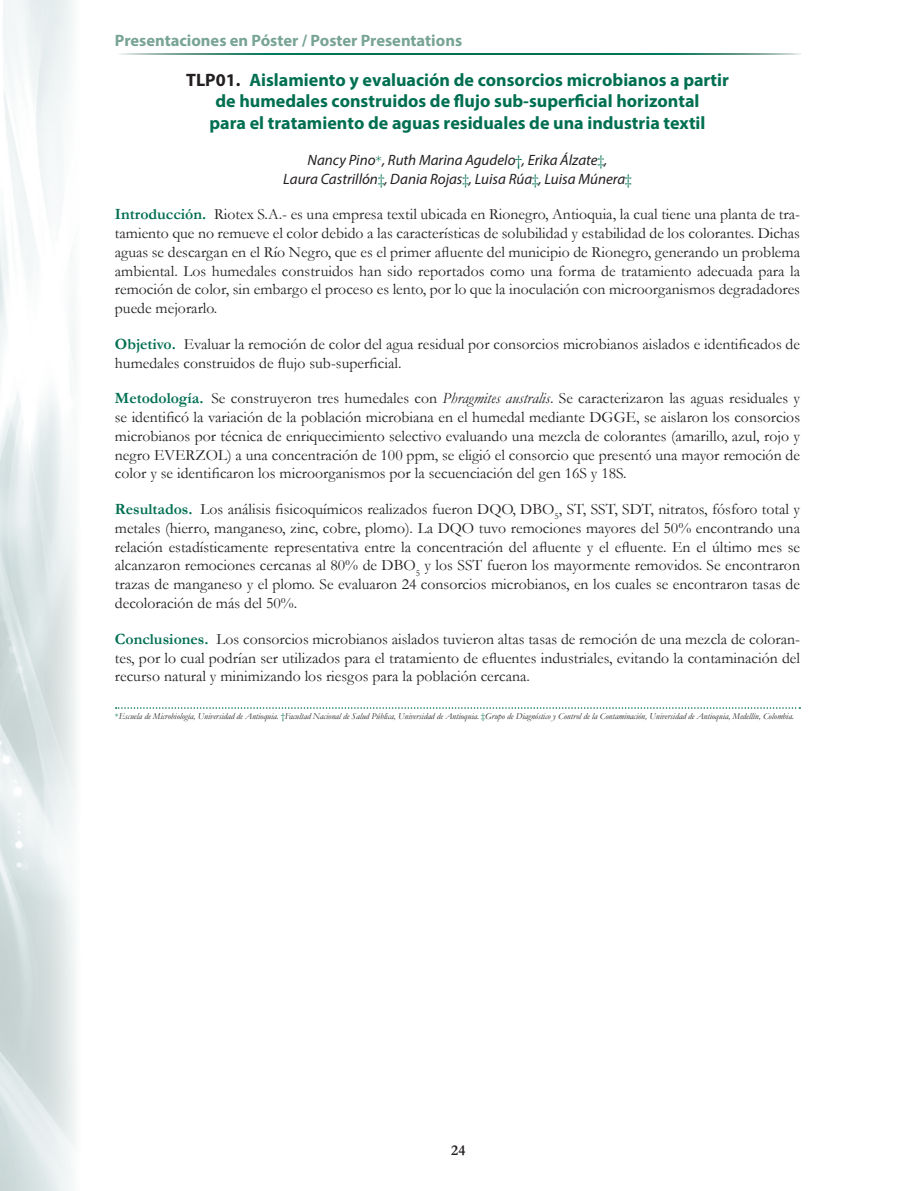
<style>
.page{position:relative;width:915px;height:1191px;background:#fff}
.page>*{position:absolute;margin:0;border:0;box-sizing:border-box;transform-origin:0 0}
.t1{font:700 18px/21.6px "Myriad Pro";color:#006f51;text-align:center}
.t2{font:700 16.5px "Myriad Pro";color:#78a494}
.t3{font:15.75px/18.8px "Garamond";color:#231f20;text-align:justify}
.t4{font:italic 15px/18.8px "Myriad Pro";color:#231f20;text-align:center}
.t5{font:700 15px "Garamond";color:#231f20}
.t6{font:italic 9px "Garamond";color:#231f20}
.s1{color:#231f20}
.s2{font-family:"Garamond";font-style:normal;color:#006f51}
.s3{font-weight:700;color:#006f51}
.s4{font-style:italic}
.s5{font-style:normal;color:#006f51}
</style>
<div class="page">
<img style="left:0;top:0;width:76px;height:1191px">
<svg style="left:121px;top:53px;width:678px;height:2px"></svg>
<svg style="left:116px;top:707px;width:684px;height:2px"></svg>
<p class="t2" style="left:115px;top:30px;width:348px">Presentaciones en Póster / Poster Presentations</p>
<p class="t1" style="left:186px;top:68px;width:544px"><span class="s1">TLP01.</span> Aislamiento y evaluación de consorcios microbianos a partir de humedales construidos de flujo sub-superficial horizontal<br>para el tratamiento de aguas residuales de una industria textil</p>
<p class="t4" style="left:283px;top:150px;width:350px">Nancy Pino<span class="s2">*</span>, Ruth Marina Agudelo<span class="s2">†</span>, Erika Álzate<span class="s2">‡</span>,<br>Laura Castrillón<span class="s2">‡</span>, Dania Rojas<span class="s2">‡</span>, Luisa Rúa<span class="s2">‡</span>, Luisa Múnera<span class="s2">‡</span></p>
<p class="t3" style="left:115px;top:205px;width:686px"><span class="s3">Introducción.</span> Riotex S.A.- es una empresa textil ubicada en Rionegro, Antioquia, la cual tiene una planta de tra&shy;tamiento que no remueve el color debido a las características de solubilidad y estabilidad de los colorantes. Dichas aguas se descargan en el Río Negro, que es el primer afluente del municipio de Rionegro, generando un problema ambiental. Los humedales construidos han sido reportados como una forma de tratamiento adecuada para la remoción de color, sin embargo el proceso es lento, por lo que la inoculación con microorganismos degradadores puede mejorarlo.</p>
<p class="t3" style="left:115px;top:334px;width:686px"><span class="s3">Objetivo.</span> Evaluar la remoción de color del agua residual por consorcios microbianos aislados e identificados de humedales construidos de flujo sub-superficial.</p>
<p class="t3" style="left:115px;top:388px;width:686px"><span class="s3">Metodología.</span> Se construyeron tres humedales con <span class="s4">Phragmites australis</span>. Se caracterizaron las aguas residuales y se identificó la variación de la población microbiana en el humedal mediante DGGE, se aislaron los consorcios microbianos por técnica de enriquecimiento selectivo evaluando una mezcla de colorantes (amarillo, azul, rojo y negro EVERZOL) a una concentración de 100 ppm, se eligió el consorcio que presentó una mayor remoción de color y se identificaron los microorganismos por la secuenciación del gen 16S y 18S.</p>
<p class="t3" style="left:115px;top:499px;width:686px"><span class="s3">Resultados.</span> Los análisis fisicoquímicos realizados fueron DQO, DBO<sub>5</sub>, ST, SST, SDT, nitratos, fósforo total y metales (hierro, manganeso, zinc, cobre, plomo). La DQO tuvo remociones mayores del 50% encontrando una relación estadísticamente representativa entre la concentración del afluente y el efluente. En el último mes se alcanzaron remociones cercanas al 80% de DBO<sub>5</sub> y los SST fueron los mayormente removidos. Se encontraron trazas de manganeso y el plomo. Se evaluaron 24 consorcios microbianos, en los cuales se encontraron tasas de decoloración de más del 50%.</p>
<p class="t3" style="left:115px;top:629px;width:686px"><span class="s3">Conclusiones.</span> Los consorcios microbianos aislados tuvieron altas tasas de remoción de una mezcla de coloran&shy;tes, por lo cual podrían ser utilizados para el tratamiento de efluentes industriales, evitando la contaminación del recurso natural y minimizando los riesgos para la población cercana.</p>
<p class="t6" style="left:115px;top:710px;width:680px"><span class="s5">*</span>Escuela de Microbiología, Universidad de Antioquia. <span class="s5">†</span>Facultad Nacional de Salud Pública, Universidad de Antioquia. <span class="s5">‡</span>Grupo de Diagnóstico y Control de la Contaminación, Universidad de Antioquia, Medellín, Colombia.</p>
<p class="t5" style="left:451px;top:1140px;width:16px">24</p>
</div>
